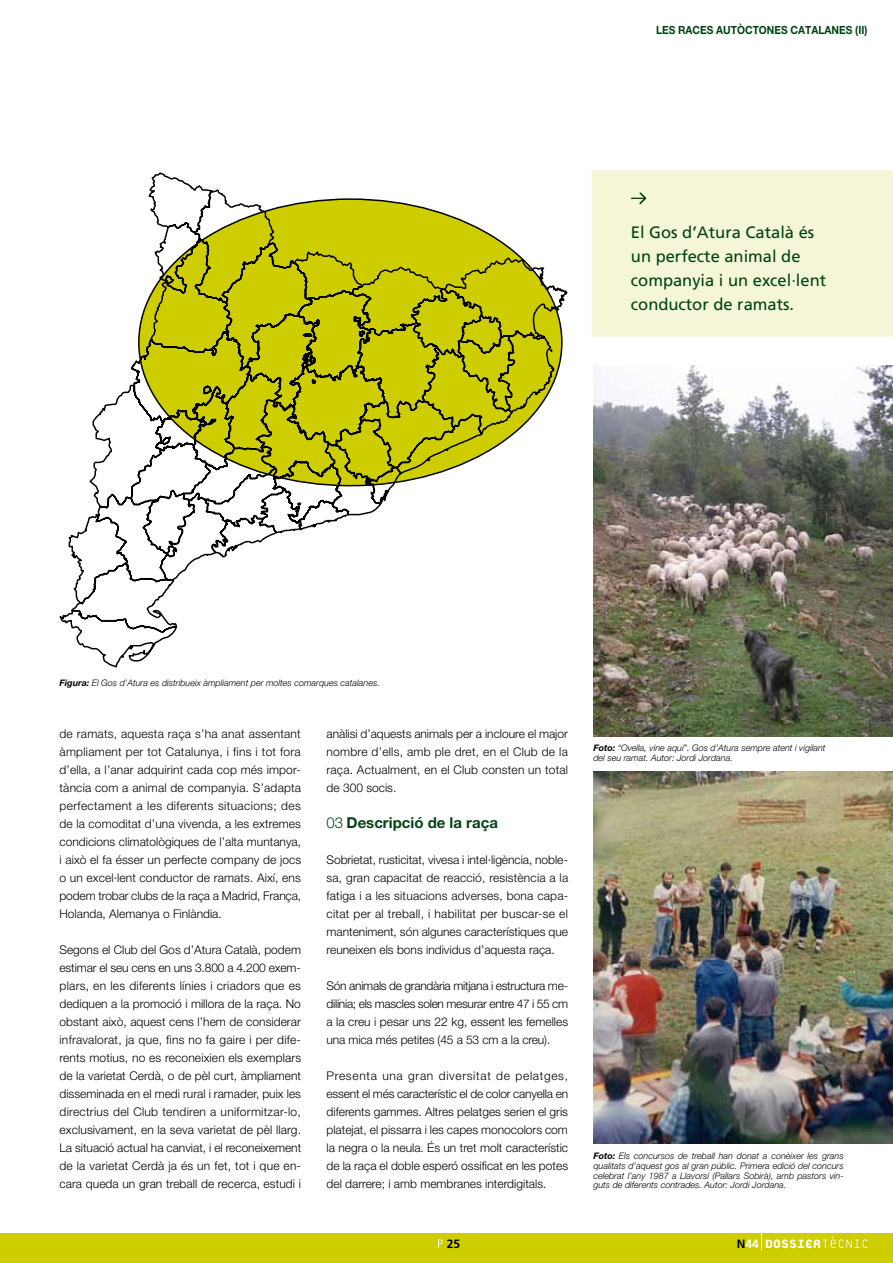
<style>
.page{position:relative;width:893px;height:1263px;background:#fff}
.page>*{position:absolute;margin:0;border:0;box-sizing:border-box;transform-origin:0 0}
.t1{font:800 18px "Platelet";color:#fff;scale:.96 1}
.t2{font:16.5px/24px "Frutiger";color:#004413}
.t3{font:700 15px "Helvetica Neue LT Pro";color:#004413}
.t4{font:300 12px/18px "Helvetica Neue LT Pro";color:#000;text-align:justify}
.t5{font:700 12px "Frutiger";color:#000}
.t6{font:700 11.25px "Helvetica Neue LT Pro";color:#004413;scale:.91 1}
.t7{font:italic 300 9px/9.8px "Helvetica Neue LT Pro";color:#000}
.s1{font-weight:700}
.s2{font-weight:300}
.s3{font-family:"Frutiger";font-weight:700;font-size:12px;color:#000}
.s4{font-family:"Frutiger";font-weight:700;font-size:12px}
</style>
<div class="page">
<div style="left:0;top:1233px;width:893px;height:30px;background:#cdcd00"></div>
<svg style="left:761px;top:1233px;width:1px;height:17px"></svg>
<svg style="left:823px;top:1236px;width:44px;height:12px"></svg>
<svg style="left:438px;top:1239px;width:5px;height:9px"></svg>
<svg style="left:59px;top:172px;width:509px;height:496px"></svg>
<div style="left:592px;top:170px;width:301px;height:167px;background:#f5f5d8"></div>
<svg style="left:631px;top:192px;width:15px;height:12px"></svg>
<img style="left:593px;top:366px;width:300px;height:371px">
<img style="left:593px;top:772px;width:300px;height:371px">
<p class="t6" style="left:656px;top:23px;width:8px">LES</p>
<p class="t6" style="left:678px;top:23px;width:9px">RACES</p>
<p class="t6" style="left:716px;top:23px;width:9px">AUTÒCTONES</p>
<p class="t6" style="left:791px;top:23px;width:9px">CATALANES</p>
<p class="t6" style="left:855px;top:23px;width:15px">(II)</p>
<h2 class="t2" style="left:631px;top:220px;width:197px">El Gos d’Atura Català és un perfecte animal de companyia i un excel·lent conductor de ramats.</h2>
<p class="t7" style="left:60px;top:677px;width:322px"><span class="s1">Figura:</span> El Gos d’Atura es distribueix àmpliament per moltes comarques catalanes.</p>
<p class="t4" style="left:60px;top:724px;width:243px">de ramats, aquesta raça s’ha anat assentant àmpliament per tot Catalunya, i fins i tot fora d’ella, a l’anar adquirint cada cop més impor&shy;tància com a animal de companyia. S’adapta perfectament a les diferents situacions; des de la comoditat d’una vivenda, a les extremes condicions climatològiques de l’alta muntanya, i això el fa ésser un perfecte company de jocs o un excel·lent conductor de ramats. Així, ens podem trobar clubs de la raça a Madrid, França, Holanda, Alemanya o Finlàndia.</p>
<p class="t4" style="left:60px;top:940px;width:243px">Segons el Club del Gos d’Atura Català, podem estimar el seu cens en uns 3.800 a 4.200 exem&shy;plars, en les diferents línies i criadors que es dediquen a la promoció i millora de la raça. No obstant això, aquest cens l’hem de considerar infravalorat, ja que, fins no fa gaire i per dife&shy;rents motius, no es reconeixien els exemplars de la varietat Cerdà, o de pèl curt, àmpliament disseminada en el medi rural i ramader, puix les directrius del Club tendiren a uniformitzar-lo, exclusivament, en la seva varietat de pèl llarg.<br>La situació actual ha canviat, i el reconeixement de la varietat Cerdà ja és un fet, tot i que en&shy;cara queda un gran treball de recerca, estudi i</p>
<p class="t4" style="left:327px;top:724px;width:243px">anàlisi d’aquests animals per a incloure el major nombre d’ells, amb ple dret, en el Club de la raça. Actualment, en el Club consten un total de 300 socis.</p>
<p class="t3" style="left:327px;top:813px;width:173px"><span class="s2">03</span> DESCRIPCIÓ DE LA RAÇA</p>
<p class="t4" style="left:327px;top:850px;width:243px">Sobrietat, rusticitat, vivesa i intel·ligència, noble&shy;sa, gran capacitat de reacció, resistència a la fatiga i a les situacions adverses, bona capa&shy;citat per al treball, i habilitat per buscar-se el manteniment, són algunes característiques que reuneixen els bons individus d’aquesta raça.</p>
<p class="t4" style="left:327px;top:976px;width:243px">Són animals de grandària mitjana i estructura me&shy;dilínia; els mascles solen mesurar entre 47 i 55 cm a la creu i pesar uns 22 kg, essent les femelles una mica més petites (45 a 53 cm a la creu).</p>
<p class="t4" style="left:327px;top:1066px;width:243px">Presenta una gran diversitat de pelatges, essent el més característic el de color canyella en diferents gammes. Altres pelatges serien el gris platejat, el pissarra i les capes monocolors com la negra o la neula. És un tret molt característic de la raça el doble esperó ossificat en les potes del darrere; i amb membranes interdigitals.</p>
<p class="t7" style="left:593px;top:743px;width:234px"><span class="s1">Foto:</span> “Ovella, vine aquí”. Gos d’Atura sempre atent i vigilant del seu ramat. Autor: Jordi Jordana.</p>
<p class="t7" style="left:593px;top:1151px;width:252px;text-align:justify"><span class="s1">Foto:</span> Els concursos de treball han donat a conèixer les grans qualitats d’aquest gos al gran públic. Primera edició del concurs celebrat l’any 1987 a Llavorsí (Pallars Sobirà), amb pastors vin&shy;guts de diferents contrades. Autor: Jordi Jordana.</p>
<p class="t5" style="left:447px;top:1237px;width:15px">25</p>
<h1 class="t1" style="left:737px;top:1235px;width:89px"><span class="s3">N</span><span class="s4">44</span> DOSSIER</h1>
</div>
